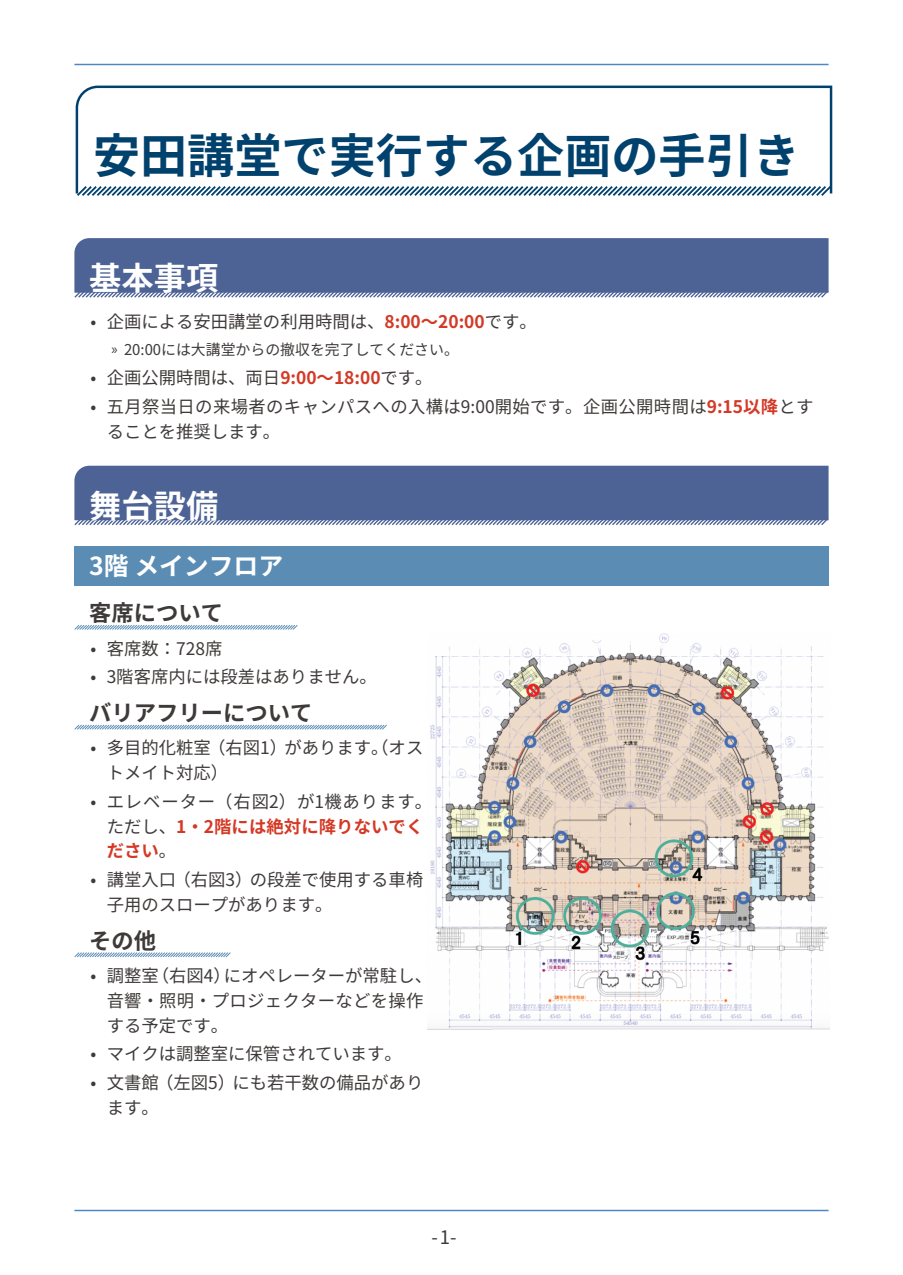
<style>
.page{position:relative;width:903px;height:1275px;background:#fff}
.page>*{position:absolute;margin:0;border:0;box-sizing:border-box;transform-origin:0 0}
.t1{font:700 47.07px "Source Han Sans JP";color:#00416d}
.t2{font:700 32.2px "Source Han Sans JP";color:#fff}
.t3{font:700 24.85px "Source Han Sans JP";color:#fff}
.t4{font:700 22.4px "Source Han Sans JP";color:#3e3a39}
.t5{font:18.55px "Source Han Sans JP";color:#3e3a39}
.t6{font:17.32px/24.8px "Source Han Sans JP";color:#3e3a39}
.t7{font:17.32px "Source Han Sans JP";letter-spacing:.02em;color:#3e3a39}
.t8{font:17.32px/28.5px "Source Han Sans JP";letter-spacing:.05em;color:#3e3a39}
.t9{font:700 17.32px/24.8px "Source Han Sans JP";letter-spacing:.005em;color:#d43926}
.t10{font:14.88px "Source Han Sans JP";color:#3e3a39}
.s1{font-weight:700;color:#d43926}
.s2{font-family:"Myriad Pro"}
.s3{font-weight:400;color:#3e3a39}
</style>
<div class="page">
<hr style="left:74px;top:64px;width:754px;height:1px;background:#4f86c6">
<hr style="left:74px;top:1210px;width:754px;height:1px;background:#4f86c6">
<svg style="left:75px;top:85px;width:758px;height:99px"></svg>
<svg style="left:75px;top:184px;width:758px;height:12px"></svg>
<svg style="left:74px;top:238px;width:755px;height:60px;background:#566b9b"></svg>
<svg style="left:74px;top:466px;width:755px;height:60px;background:#576c9c"></svg>
<div style="left:74px;top:546px;width:754px;height:39px;background:#5a8cb4"></div>
<svg style="left:74px;top:625px;width:224px;height:5px"></svg>
<svg style="left:74px;top:724px;width:313px;height:6px"></svg>
<svg style="left:74px;top:952px;width:157px;height:6px"></svg>
<img style="left:428px;top:633px;width:401px;height:396px">
<h1 class="t1" style="left:93px;top:129px;width:708px">安田講堂で実行する企画の手引き</h1>
<h2 class="t2" style="left:89px;top:260px;width:130px">基本事項</h2>
<p class="t6" style="left:107px;top:310px;width:432px">企画による安田講堂の利用時間は、<span class="s1">8:00〜20:00</span>です。</p>
<p class="t6" style="left:91px;top:310px;width:7px">•</p>
<p class="t6" style="left:91px;top:366px;width:7px">•</p>
<p class="t6" style="left:91px;top:394px;width:7px">•</p>
<p class="t10" style="left:112px;top:341px;width:349px"><span class="s2">»</span> 20:00には大講堂からの撤収を完了してください。</p>
<p class="t6" style="left:107px;top:366px;width:327px">企画公開時間は、両日<span class="s1">9:00〜18:00</span>です。</p>
<p class="t7" style="left:107px;top:397px;width:708px">五月祭当日の来場者のキャンパスへの入構は9:00開始です。企画公開時間は<span class="s1">9:15以降</span>とす</p>
<p class="t6" style="left:107px;top:419px;width:175px">ることを推奨します。</p>
<h2 class="t2" style="left:89px;top:488px;width:130px">舞台設備</h2>
<h3 class="t3" style="left:89px;top:552px;width:195px">階3 メインフロア</h3>
<p class="t4" style="left:89px;top:600px;width:135px">客席について</p>
<p class="t6" style="left:107px;top:636px;width:117px">客席数：728席</p>
<p class="t6" style="left:91px;top:636px;width:7px">•</p>
<p class="t6" style="left:107px;top:665px;width:272px">3階客席内には段差はありません。</p>
<p class="t6" style="left:91px;top:665px;width:7px">•</p>
<p class="t4" style="left:89px;top:700px;width:225px">バリアフリーについて</p>
<p class="t6" style="left:284px;top:736px;width:140px">があります。（オス</p>
<p class="t6" style="left:208px;top:736px;width:81px">（右図）1</p>
<p class="t6" style="left:107px;top:736px;width:106px">多目的化粧室</p>
<p class="t6" style="left:91px;top:736px;width:7px">•</p>
<p class="t6" style="left:91px;top:789px;width:7px">•</p>
<p class="t6" style="left:91px;top:867px;width:7px">•</p>
<p class="t8" style="left:107px;top:759px;width:327px">トメイト対応(<br>エレベーター（右図）2 が1機あります。</p>
<p class="t9" style="left:107px;top:814px;width:318px"><span class="s3">ただし、</span>・1 2階には絶対に降りないでください<span class="s3">。</span></p>
<p class="t6" style="left:250px;top:867px;width:175px">の段差で使用する車椅</p>
<p class="t6" style="left:173px;top:867px;width:81px">（右図）3</p>
<p class="t6" style="left:107px;top:867px;width:71px">講堂入口</p>
<p class="t6" style="left:107px;top:892px;width:227px">子用のスロープがあります。</p>
<p class="t4" style="left:89px;top:928px;width:68px">その他</p>
<p class="t6" style="left:224px;top:964px;width:210px">にオペレーターが常駐し、</p>
<p class="t6" style="left:152px;top:964px;width:81px">（右図）4</p>
<p class="t6" style="left:107px;top:964px;width:54px">調整室</p>
<p class="t6" style="left:91px;top:964px;width:7px">•</p>
<p class="t6" style="left:91px;top:1042px;width:7px">•</p>
<p class="t6" style="left:91px;top:1070px;width:7px">•</p>
<p class="t6" style="left:107px;top:988px;width:318px">音響・照明・プロジェクターなどを操作する予定です。</p>
<p class="t6" style="left:107px;top:1042px;width:297px">マイクは調整室に保管されています。</p>
<p class="t6" style="left:107px;top:1070px;width:54px">文書館</p>
<p class="t6" style="left:107px;top:1095px;width:54px">ます。</p>
<p class="t6" style="left:156px;top:1070px;width:81px">（左図）5</p>
<p class="t6" style="left:232px;top:1070px;width:192px">にも若干数の備品があり</p>
<p class="t5" style="left:431px;top:1227px;width:27px">-1-</p>
</div>
